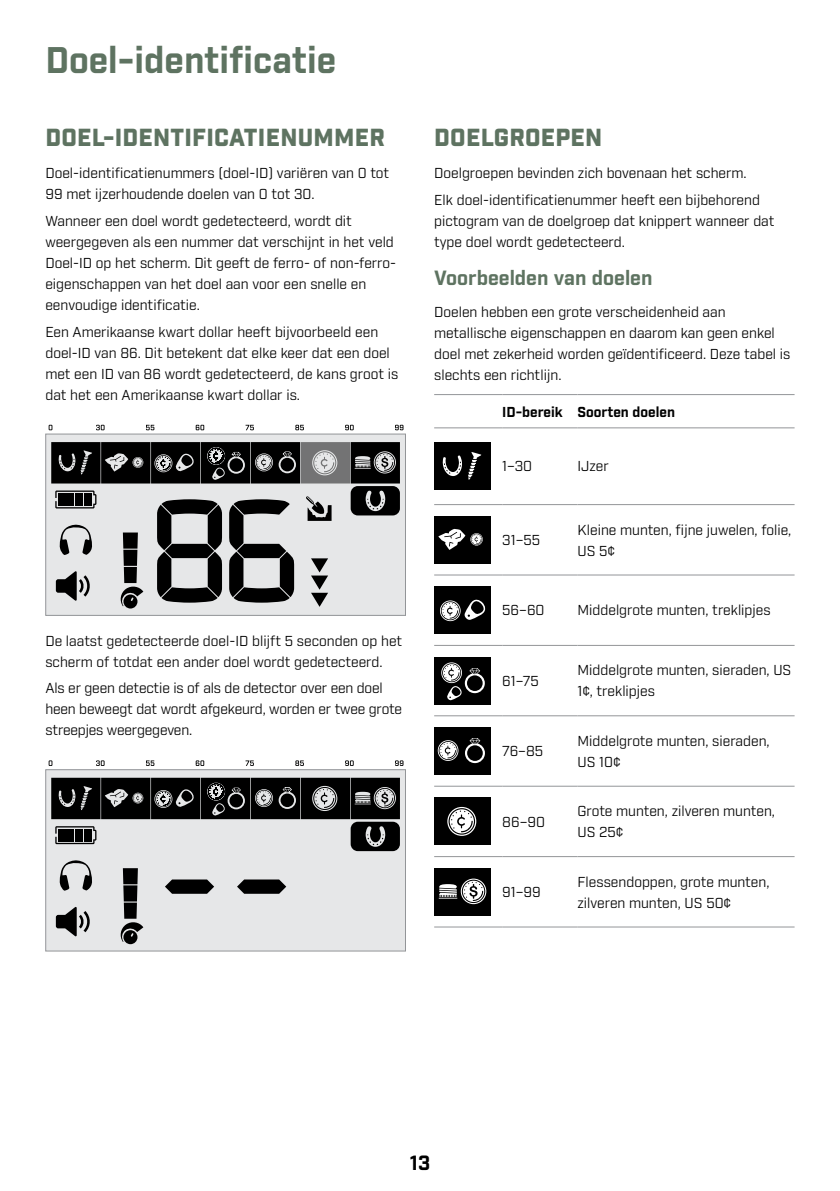
<style>
.page{position:relative;width:840px;height:1191px;background:#fff}
.page>*{position:absolute;margin:0;border:0;box-sizing:border-box;transform-origin:0 0}
.t1{font:700 36px "Industry";color:#5e7361}
.t2{font:900 24px "Industry";letter-spacing:.01em;color:#5e7361}
.t3{font:700 20px "Industry";color:#5e7361}
.t4{font:700 20px "Industry";color:#000}
.t5{font:14px/21px "Industry";color:#000}
.t6{font:700 14px "Industry";color:#000}
</style>
<div class="page">
<div style="left:46px;top:434px;width:359px;height:181px;background:#e6e7e8"></div>
<div style="left:45px;top:434px;width:360px;height:181px;border:1px solid #939598"></div>
<svg style="left:51px;top:442px;width:349px;height:166px"></svg>
<svg style="left:49px;top:425px;width:354px;height:5px"></svg>
<div style="left:46px;top:769px;width:359px;height:182px;background:#e6e7e8"></div>
<div style="left:45px;top:769px;width:360px;height:182px;border:1px solid #939598"></div>
<svg style="left:51px;top:777px;width:349px;height:167px"></svg>
<svg style="left:49px;top:760px;width:354px;height:6px"></svg>
<hr style="left:434px;top:394px;width:68px;height:1px;background:#939598">
<hr style="left:502px;top:394px;width:75px;height:1px;background:#939598">
<hr style="left:577px;top:394px;width:217px;height:1px;background:#939598">
<hr style="left:434px;top:427px;width:68px;height:1px;background:#939598">
<hr style="left:502px;top:427px;width:75px;height:1px;background:#939598">
<hr style="left:577px;top:427px;width:217px;height:1px;background:#939598">
<hr style="left:434px;top:504px;width:68px;height:1px;background:#939598">
<hr style="left:502px;top:504px;width:75px;height:1px;background:#939598">
<hr style="left:577px;top:504px;width:217px;height:1px;background:#939598">
<hr style="left:434px;top:574px;width:68px;height:1px;background:#939598">
<hr style="left:502px;top:574px;width:75px;height:1px;background:#939598">
<hr style="left:577px;top:574px;width:217px;height:1px;background:#939598">
<hr style="left:434px;top:645px;width:68px;height:1px;background:#939598">
<hr style="left:502px;top:645px;width:75px;height:1px;background:#939598">
<hr style="left:577px;top:645px;width:217px;height:1px;background:#939598">
<hr style="left:434px;top:715px;width:68px;height:1px;background:#939598">
<hr style="left:502px;top:715px;width:75px;height:1px;background:#939598">
<hr style="left:577px;top:715px;width:217px;height:1px;background:#939598">
<hr style="left:434px;top:785px;width:68px;height:1px;background:#939598">
<hr style="left:502px;top:785px;width:75px;height:1px;background:#939598">
<hr style="left:577px;top:785px;width:217px;height:1px;background:#939598">
<hr style="left:434px;top:856px;width:68px;height:1px;background:#939598">
<hr style="left:502px;top:856px;width:75px;height:1px;background:#939598">
<hr style="left:577px;top:856px;width:217px;height:1px;background:#939598">
<hr style="left:434px;top:926px;width:68px;height:1px;background:#939598">
<hr style="left:502px;top:926px;width:75px;height:1px;background:#939598">
<hr style="left:577px;top:926px;width:217px;height:1px;background:#939598">
<div style="left:434px;top:442px;width:56px;height:48px;background:#000"></div>
<svg style="left:442px;top:452px;width:39px;height:28px"></svg>
<div style="left:434px;top:516px;width:56px;height:47px;background:#000"></div>
<svg style="left:438px;top:529px;width:44px;height:21px"></svg>
<div style="left:434px;top:586px;width:56px;height:48px;background:#000"></div>
<svg style="left:440px;top:599px;width:46px;height:22px"></svg>
<div style="left:434px;top:657px;width:56px;height:47px;background:#000"></div>
<svg style="left:441px;top:662px;width:43px;height:39px"></svg>
<div style="left:434px;top:727px;width:56px;height:48px;background:#000"></div>
<svg style="left:437px;top:740px;width:21px;height:21px"></svg>
<svg style="left:465px;top:738px;width:19px;height:25px"></svg>
<div style="left:434px;top:797px;width:56px;height:48px;background:#000"></div>
<svg style="left:447px;top:807px;width:29px;height:29px"></svg>
<div style="left:434px;top:868px;width:56px;height:47px;background:#000"></div>
<svg style="left:438px;top:878px;width:48px;height:26px"></svg>
<h1 class="t1" style="left:45px;top:38px;width:292px">Doel-identificatie</h1>
<h2 class="t2" style="left:45px;top:123px;width:341px">DOEL-IDENTIFICATIENUMMER</h2>
<p class="t5" style="left:45px;top:163px;width:345px">Doel-identificatienummers (doel-ID) variëren van 0 tot<br>99 met ijzerhoudende doelen van 0 tot 30.</p>
<p class="t5" style="left:45px;top:211px;width:352px">Wanneer een doel wordt gedetecteerd, wordt dit weergegeven als een nummer dat verschijnt in het veld Doel-ID op het scherm. Dit geeft de ferro- of non-ferro&shy;eigenschappen van het doel aan voor een snelle en eenvoudige identificatie.</p>
<p class="t5" style="left:45px;top:321px;width:354px">Een Amerikaanse kwart dollar heeft bijvoorbeeld een doel-ID van 86. Dit betekent dat elke keer dat een doel met een ID van 86 wordt gedetecteerd, de kans groot is dat het een Amerikaanse kwart dollar is.</p>
<p class="t5" style="left:45px;top:630px;width:358px">De laatst gedetecteerde doel-ID blijft 5 seconden op het scherm of totdat een ander doel wordt gedetecteerd.</p>
<p class="t5" style="left:45px;top:678px;width:358px">Als er geen detectie is of als de detector over een doel heen beweegt dat wordt afgekeurd, worden er twee grote streepjes weergegeven.</p>
<h2 class="t2" style="left:434px;top:123px;width:169px">DOELGROEPEN</h2>
<p class="t5" style="left:434px;top:160px;width:327px;line-height:26.6px">Doelgroepen bevinden zich bovenaan het scherm.<br>Elk doel-identificatienummer heeft een bijbehorend</p>
<p class="t5" style="left:434px;top:211px;width:341px">pictogram van de doelgroep dat knippert wanneer dat type doel wordt gedetecteerd.</p>
<h3 class="t3" style="left:434px;top:266px;width:220px">Voorbeelden van doelen</h3>
<p class="t5" style="left:434px;top:302px;width:357px">Doelen hebben een grote verscheidenheid aan metallische eigenschappen en daarom kan geen enkel doel met zekerheid worden geïdentificeerd. Deze tabel is slechts een richtlijn.</p>
<p class="t6" style="left:502px;top:403px;width:174px">ID-bereik Soorten doelen</p>
<p class="t5" style="left:502px;top:456px;width:31px">1–30</p>
<p class="t5" style="left:577px;top:456px;width:33px">IJzer</p>
<p class="t5" style="left:502px;top:530px;width:39px">31–55</p>
<p class="t5" style="left:577px;top:519px;width:215px">Kleine munten, fijne juwelen, folie,<br>US 5¢</p>
<p class="t5" style="left:502px;top:600px;width:44px">56–60</p>
<p class="t5" style="left:577px;top:600px;width:194px">Middelgrote munten, treklipjes</p>
<p class="t5" style="left:502px;top:670px;width:38px">61–75</p>
<p class="t5" style="left:577px;top:660px;width:215px">Middelgrote munten, sieraden, US<br>1¢, treklipjes</p>
<p class="t5" style="left:502px;top:741px;width:42px">76–85</p>
<p class="t5" style="left:577px;top:730px;width:193px">Middelgrote munten, sieraden,<br>US 10¢</p>
<p class="t5" style="left:502px;top:811px;width:44px">86–90</p>
<p class="t5" style="left:577px;top:801px;width:199px">Grote munten, zilveren munten,<br>US 25¢</p>
<p class="t5" style="left:502px;top:882px;width:40px">91–99</p>
<p class="t5" style="left:577px;top:871px;width:193px">Flessendoppen, grote munten, zilveren munten, US 50¢</p>
<h3 class="t4" style="left:409px;top:1150px;width:22px">13</h3>
</div>
